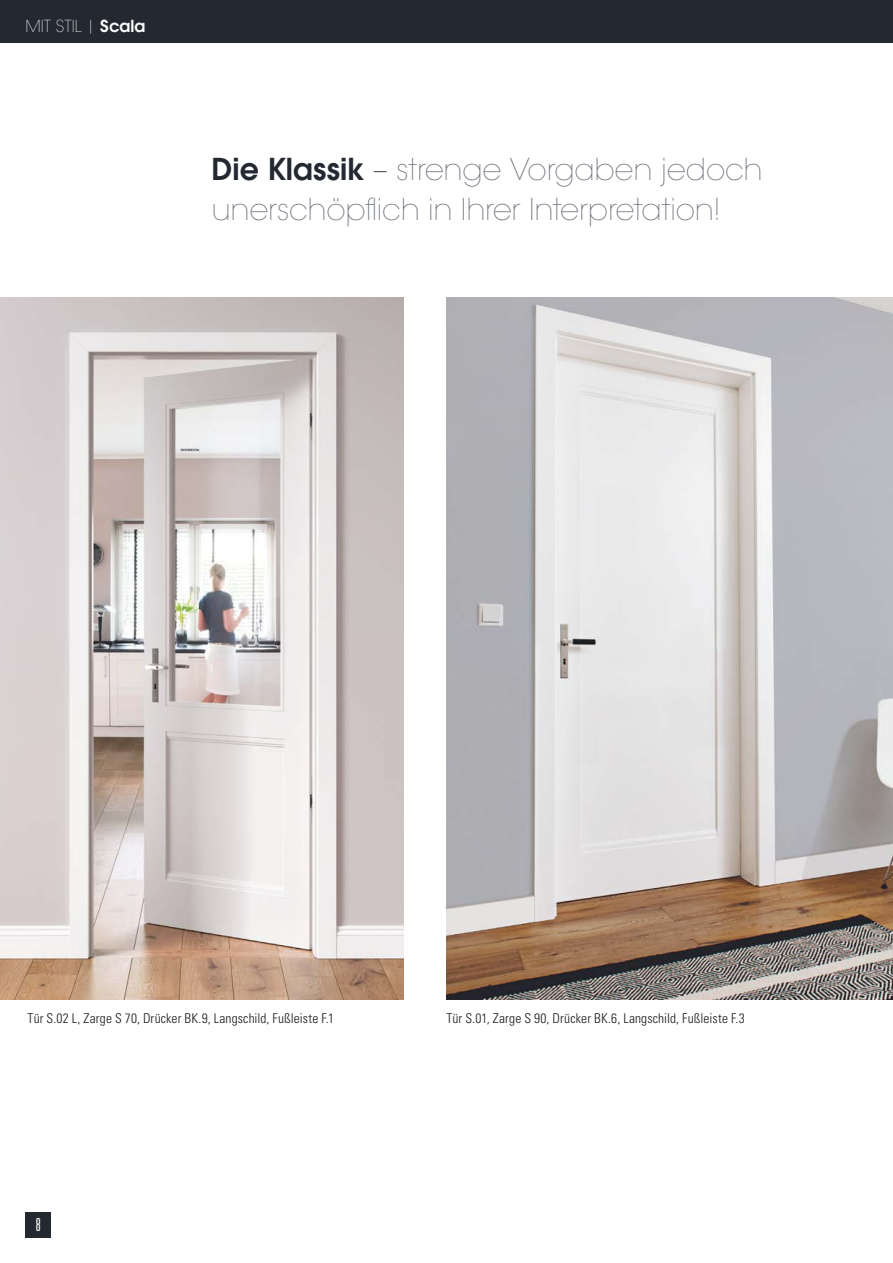
<style>
.page{position:relative;width:893px;height:1263px;background:#fff}
.page>*{position:absolute;margin:0;border:0;box-sizing:border-box;transform-origin:0 0}
.t1{font:200 30px/40.5px "ITC Avant Garde W1 G";letter-spacing:-.005em;color:#6f737e}
.t2{font:300 ultra-condensed 18px "Univers";color:#fff}
.t3{font:200 16.5px "ITC Avant Garde W1 G";color:#fff}
.t4{font:300 condensed 13.5px "Univers LT";letter-spacing:.01em;color:#1a1a18}
.s1{font-weight:600}
.s2{font-weight:600;color:#232831}
.s3{color:#232831}
</style>
<div class="page">
<div style="left:26px;top:1212px;width:25px;height:26px;background:#232831"></div>
<div style="left:0;top:0;width:893px;height:43px;background:#232831"></div>
<img style="left:446px;top:298px;width:447px;height:701px">
<img style="left:0;top:298px;width:404px;height:701px">
<p class="t3" style="left:26px;top:15px;width:121px">MIT STIL | <span class="s1">Scala</span></p>
<h1 class="t1" style="left:212px;top:148px;width:553px"><span class="s2">Die Klassik</span> <span class="s3">–</span> strenge Vorgaben jedoch unerschöpflich in Ihrer Interpretation!</h1>
<p class="t4" style="left:28px;top:1010px;width:308px">Tür S.02 L, Zarge S 70, Drücker BK.9, Langschild, Fußleiste F.1</p>
<p class="t4" style="left:446px;top:1010px;width:300px">Tür S.01, Zarge S 90, Drücker BK.6, Langschild, Fußleiste F.3</p>
<h2 class="t2" style="left:36px;top:1214px;width:6px">8</h2>
</div>
